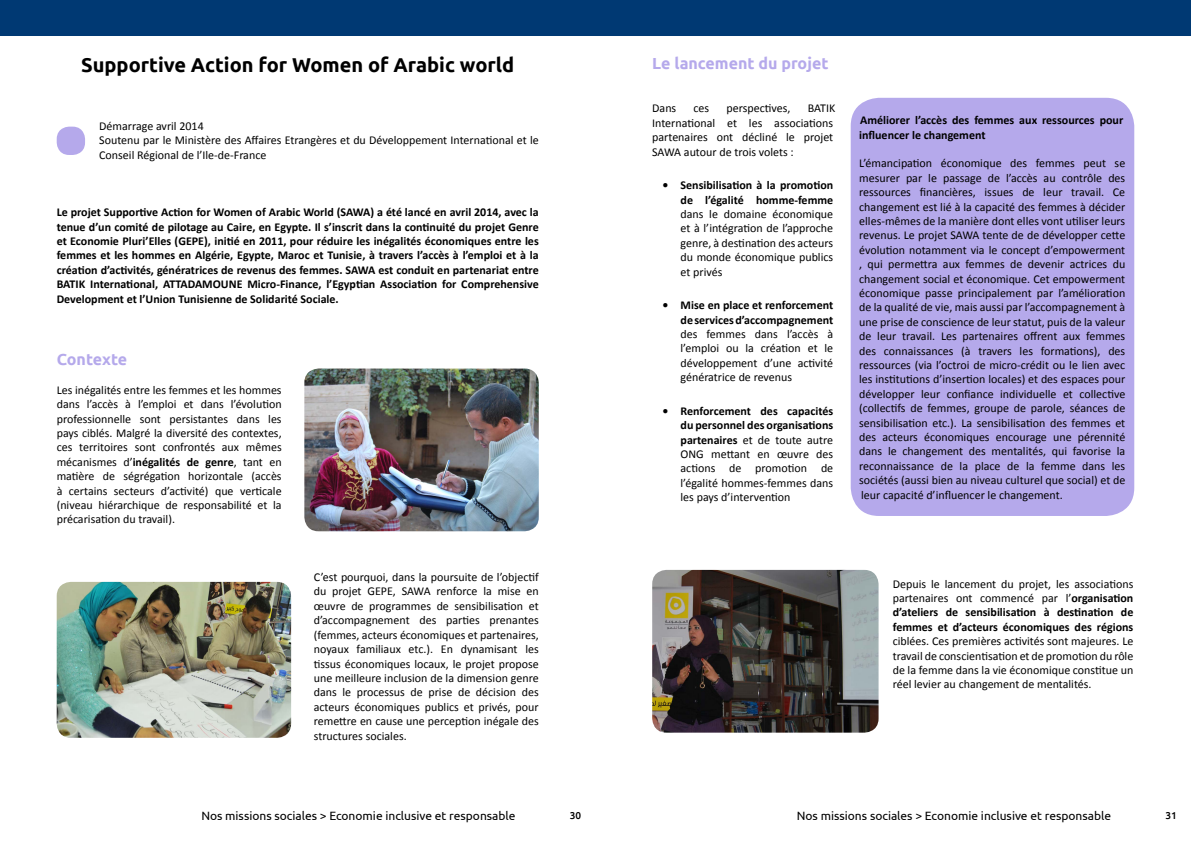
<style>
.page{position:relative;width:1191px;height:842px;background:#fff}
.page>*{position:absolute;margin:0;border:0;box-sizing:border-box;transform-origin:0 0}
.t1{font:700 20px "Ubuntu";color:#000}
.t2{font:700 16px "Ubuntu";color:#b5a9eb}
.t3{font:12px/14.4px "Calibri";color:#000;text-align:justify}
.t4{font:700 12px/14.4px "Calibri";color:#000;text-align:justify}
.t5{font:12px "Ubuntu";color:#000}
.t6{font:500 10px "Ubuntu";color:#000}
.s1{font-weight:700}
.s2{font-weight:400}
</style>
<div class="page">
<div style="left:0;top:1px;width:595px;height:35px;background:#003973"></div>
<div style="left:0;top:0;width:595px;height:36px;border:1px solid #003973"></div>
<img style="left:57px;top:582px;width:234px;height:156px">
<img style="left:304px;top:369px;width:235px;height:162px">
<div style="left:58px;top:128px;width:26px;height:25px;background:#b5a9eb;border-radius:11px"></div>
<div style="left:57px;top:127px;width:28px;height:28px;border:3px solid #b5a9eb;border-radius:11px"></div>
<div style="left:595px;top:1px;width:595px;height:35px;background:#003973"></div>
<div style="left:594px;top:0;width:597px;height:36px;border:1px solid #003973"></div>
<div style="left:850px;top:98px;width:284px;height:418px;background:#b5a9eb;border-radius:28px"></div>
<img style="left:652px;top:570px;width:226px;height:163px">
<h1 class="t1" style="left:81px;top:53px;width:435px">Supportive Action for Women of Arabic world</h1>
<p class="t3" style="left:99px;top:118px;width:441px;text-align:left">Démarrage avril 2014<br>Soutenu par le Ministère des Affaires Etrangères et du Développement International et le<br>Conseil Régional de l’Ile-de-France</p>
<p class="t4" style="left:57px;top:205px;width:483px">Le projet Supportive Action for Women of Arabic World (SAWA) a été lancé en avril 2014, avec la tenue d’un comité de pilotage au Caire, en Egypte. Il s’inscrit dans la continuité du projet Genre et Economie Pluri’Elles (GEPE), initié en 2011, pour réduire les inégalités économiques entre les femmes et les hommes en Algérie, Egypte, Maroc et Tunisie, à travers l’accès à l’emploi et à la création d’activités, génératrices de revenus des femmes. SAWA est conduit en partenariat entre BATIK International, ATTADAMOUNE Micro-Finance, l’Egyptian Association for Comprehensive Development et l’Union Tunisienne de Solidarité Sociale.</p>
<h2 class="t2" style="left:57px;top:350px;width:72px">Contexte</h2>
<p class="t3" style="left:57px;top:382px;width:226px">Les inégalités entre les femmes et les hommes dans l’accès à l’emploi et dans l’évolution professionnelle sont persistantes dans les pays ciblés. Malgré la diversité des contextes, ces territoires sont confrontés aux mêmes mécanismes d’<span class="s1">inégalités de genre</span>, tant en matière de ségrégation horizontale (accès à certains secteurs d’activité) que verticale (niveau hiérarchique de responsabilité et la précarisation du travail).</p>
<p class="t3" style="left:314px;top:569px;width:226px">C’est pourquoi, dans la poursuite de l’objectif du projet GEPE, SAWA renforce la mise en œuvre de programmes de sensibilisation et d’accompagnement des parties prenantes (femmes, acteurs économiques et partenaires, noyaux familiaux etc.). En dynamisant les tissus économiques locaux, le projet propose une meilleure inclusion de la dimension genre dans le processus de prise de décision des acteurs économiques publics et privés, pour remettre en cause une perception inégale des structures sociales.</p>
<p class="t5" style="left:201px;top:808px;width:316px">Nos missions sociales &gt; Economie inclusive et responsable</p>
<h2 class="t2" style="left:652px;top:54px;width:178px">Le lancement du projet</h2>
<p class="t3" style="left:652px;top:101px;width:26px">Dans</p>
<p class="t3" style="left:693px;top:101px;width:17px">ces</p>
<p class="t3" style="left:726px;top:101px;width:65px">perspectives,</p>
<p class="t3" style="left:652px;top:101px;width:185px;text-align:left;text-indent:155px">BATIK<br>International et les associations partenaires ont décliné le projet<br>SAWA autour de trois volets :</p>
<p class="t4" style="left:662px;top:178px;width:172px;text-align:right">• Sensibilisation à la promotion de l’égalité homme-femme</p>
<p class="t3" style="left:680px;top:206px;width:154px">dans le domaine économique et à l’intégration de l’approche genre, à destination des acteurs du monde économique publics et privés</p>
<p class="t4" style="left:662px;top:298px;width:172px;text-align:right">• Mise en place et renforcement de services d’accompagnement</p>
<p class="t3" style="left:680px;top:326px;width:154px">des femmes dans l’accès à l’emploi ou la création et le développement d’une activité génératrice de revenus</p>
<p class="t3" style="left:680px;top:403px;width:154px;text-indent:-18px"><span class="s1">• Renforcement des capacités du personnel des organisations partenaires</span> et de toute autre ONG mettant en œuvre des actions de promotion de l’égalité hommes-femmes dans les pays d’intervention</p>
<p class="t4" style="left:859px;top:113px;width:266px">Améliorer l’accès des femmes aux ressources pour influencer le changement</p>
<p class="t3" style="left:859px;top:156px;width:268px">L’émancipation économique des femmes peut se mesurer par le passage de l’accès au contrôle des ressources financières, issues de leur travail. Ce changement est lié à la capacité des femmes à décider elles-mêmes de la manière dont elles vont utiliser leurs revenus. Le projet SAWA tente de de développer cette évolution notamment via le concept d’empowerment , qui permettra aux femmes de devenir actrices du changement social et économique. Cet empowerment économique passe principalement par l’amélioration de la qualité de vie, mais aussi par l’accompagnement à une prise de conscience de leur statut, puis de la valeur de leur travail. Les partenaires offrent aux femmes des connaissances (à travers les formations), des ressources (via l’octroi de micro-crédit ou le lien avec les institutions d’insertion locales) et des espaces pour développer leur confiance individuelle et collective (collectifs de femmes, groupe de parole, séances de sensibilisation etc.). La sensibilisation des femmes et des acteurs économiques encourage une pérennité dans le changement des mentalités, qui favorise la reconnaissance de la place de la femme dans les sociétés (aussi bien au niveau culturel que social) et de leur capacité d’influencer le changement.</p>
<p class="t4" style="left:892px;top:576px;width:242px"><span class="s2">Depuis le lancement du projet, les associations partenaires ont commencé par l’</span>organisation d’ateliers de sensibilisation à destination de femmes et d’acteurs économiques des régions</p>
<p class="t3" style="left:892px;top:634px;width:242px">ciblées. Ces premiè res activités sont majeures. Le travail de conscientisation et de promotion du rôle de la femme dans la vie économique constitue un réel levier au changement de mentalités.</p>
<p class="t5" style="left:797px;top:808px;width:316px">Nos missions sociales &gt; Economie inclusive et responsable</p>
<p class="t6" style="left:570px;top:809px;width:13px">30</p>
<p class="t6" style="left:1165px;top:809px;width:13px">31</p>
</div>
